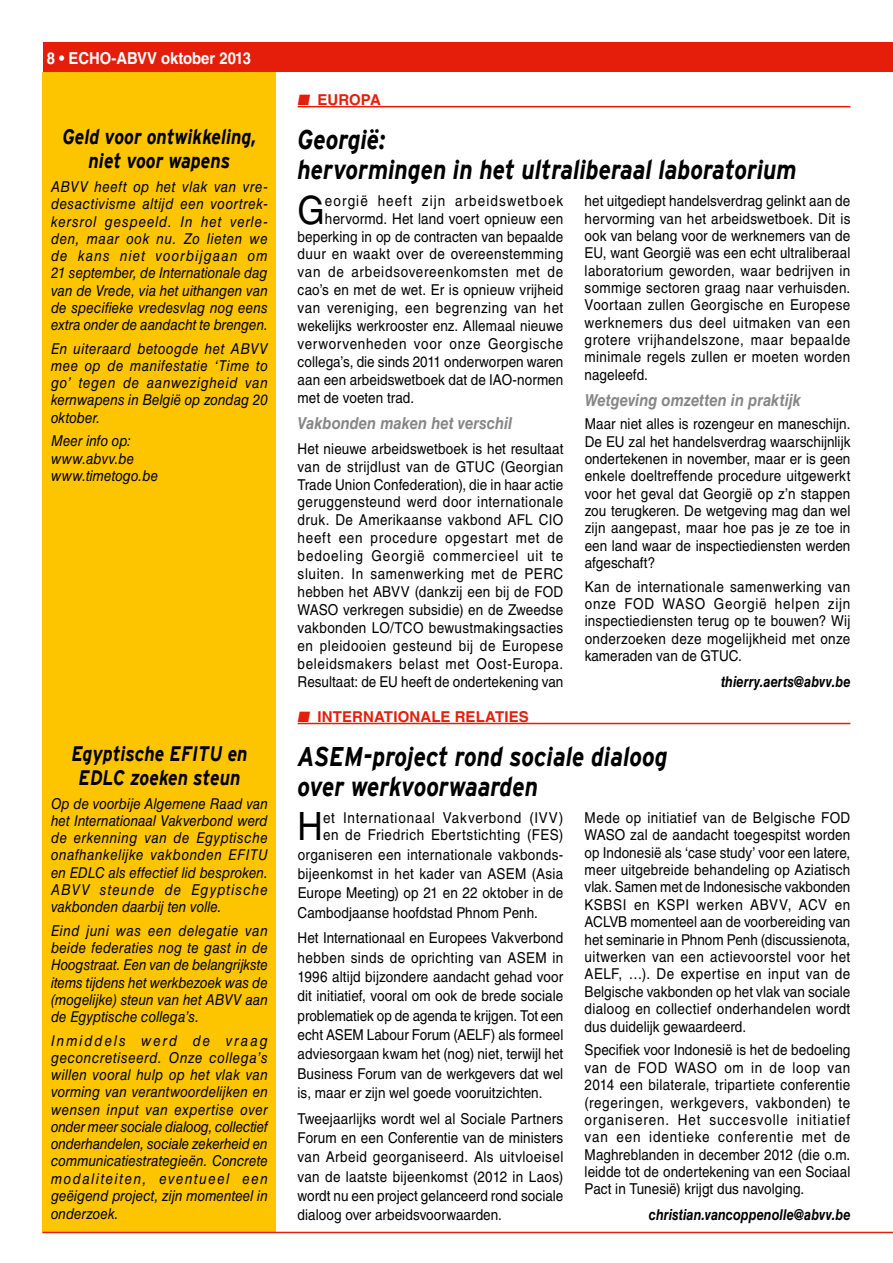
<style>
.page{position:relative;width:893px;height:1263px;background:#fff}
.page>*{position:absolute;margin:0;border:0;box-sizing:border-box;transform-origin:0 0}
.t1{font:39px "Helvetica LT Std";color:#000;scale:.9 1}
.t2{font:italic 700 27px/30px "Interstate";color:#000;scale:.85 1}
.t3{font:italic 700 21px/24px "Interstate";color:#000;text-align:center;scale:.85 1}
.t4{font:italic 700 16.5px "Helvetica LT Std";color:#868786;scale:.9 1}
.t5{font:700 16.5px "Helvetica LT Std";color:#fff;scale:.9 1}
.t6{font:15px/17.4px "Helvetica LT Std";letter-spacing:.01em;color:#000;text-align:justify;scale:.9 1}
.t7{font:italic 15px/17.2px "Helvetica LT Std";color:#000;text-align:justify;scale:.9 1}
.t8{font:15px/17.2px "Helvetica LT Std";letter-spacing:.045em;color:#000;scale:.9 1}
.t9{font:15px "Helvetica LT Std";letter-spacing:.05em;color:#000;scale:.9 1}
.t10{font:italic 700 15px "Helvetica LT Std";letter-spacing:.005em;color:#000;scale:.85 1}
.t11{font:15px "Helvetica LT Std";letter-spacing:.04em;color:#000;scale:.9 1}
.t12{font:15px "Helvetica LT Std";letter-spacing:.03em;color:#000;scale:.9 1}
.t13{font:700 15px "Helvetica LT Std";letter-spacing:.005em;color:#e41e0a}
.t14{font:15px "Helvetica LT Std";letter-spacing:.08em;color:#000;scale:.9 1}
</style>
<div class="page">
<div style="left:43px;top:43px;width:850px;height:29px;background:#e41e0a"></div>
<div style="left:43px;top:72px;width:233px;height:1161px;background:#fdc500"></div>
<hr style="left:43px;top:1232px;width:850px;height:1px;background:#e41e0a">
<hr style="left:298px;top:106px;width:552px;height:1px;background:#e41e0a">
<hr style="left:298px;top:723px;width:552px;height:1px;background:#e41e0a">
<p class="t5" style="left:47px;top:48px;width:229px">8 • ECHO-ABVV oktober 2013</p>
<h3 class="t3" style="left:63px;top:125px;width:229px">Geld voor ontwikkeling, niet voor wapens</h3>
<p class="t7" style="left:51px;top:178px;width:242px">ABVV heeft op het vlak van vre&shy;desactivisme altijd een voortrek&shy;kersrol gespeeld. In het verle&shy;den, maar ook nu. Zo lieten we de kans niet voorbijgaan om 21 september, de Internationale dag van de Vrede, via het uithangen van de specifieke vredesvlag nog eens extra onder de aandacht te brengen.</p>
<p class="t7" style="left:51px;top:340px;width:242px">En uiteraard betoogde het ABVV mee op de manifestatie ‘Time to go’ tegen de aanwezigheid van kernwapens in België op zondag 20 oktober.</p>
<p class="t7" style="left:51px;top:432px;width:121px;text-align:left">Meer info op: www.abvv.be www.timetogo.be</p>
<h3 class="t3" style="left:71px;top:741px;width:209px">Egyptische EFITU en<br>EDLC zoeken steun</h3>
<p class="t7" style="left:51px;top:795px;width:242px">Op de voorbije Algemene Raad van het Internationaal Vakverbond werd de erkenning van de Egyptische onafhankelijke vakbonden EFITU en EDLC als effectief lid besproken.<br>ABVV steunde de Egyptische vakbonden daarbij ten volle.</p>
<p class="t7" style="left:51px;top:922px;width:242px">Eind juni was een delegatie van beide federaties nog te gast in de Hoogstraat. Een van de belangrijkste items tijdens het werkbezoek was de (mogelijke) steun van het ABVV aan de Egyptische collega’s.</p>
<p class="t7" style="left:51px;top:1032px;width:242px">Inmiddels werd de vraag geconcretiseerd. Onze collega’s willen vooral hulp op het vlak van vorming van verantwoordelijken en wensen input van expertise over onder meer sociale dialoog, collectief onderhandelen, sociale zekerheid en communicatiestrategieën. Concrete modaliteiten, eventueel een geëigend project, zijn momenteel in onderzoek.</p>
<p class="t13" style="left:298px;top:90px;width:85px">■ EUROPA</p>
<h2 class="t2" style="left:298px;top:124px;width:589px">Georgië:<br>hervormingen in het ultraliberaal laboratorium</h2>
<h1 class="t1" style="left:298px;top:187px;width:32px">G</h1>
<p class="t14" style="left:325px;top:192px;width:266px">eorgië heeft zijn arbeidswetboek</p>
<p class="t6" style="left:585px;top:192px;width:297px">het uitgediept handelsverdrag gelinkt aan de hervorming van het arbeidswetboek. Dit is ook van belang voor de werknemers van de EU, want Georgië was een echt ultraliberaal laboratorium geworden, waar bedrijven in sommige sectoren graag naar verhuisden.<br>Voortaan zullen Georgische en Europese werknemers dus deel uitmaken van een grotere vrijhandelszone, maar bepaalde minimale regels zullen er moeten worden nageleefd.</p>
<p class="t4" style="left:585px;top:390px;width:242px">Wetgeving omzetten in praktijk</p>
<p class="t6" style="left:585px;top:415px;width:297px">Maar niet alles is rozengeur en maneschijn.<br>De EU zal het handelsverdrag waarschijnlijk ondertekenen in november, maar er is geen enkele doeltreffende procedure uitgewerkt voor het geval dat Georgië op z’n stappen zou terugkeren. De wetgeving mag dan wel zijn aangepast, maar hoe pas je ze toe in een land waar de inspectiediensten werden afgeschaft?</p>
<p class="t6" style="left:585px;top:578px;width:297px">Kan de internationale samenwerking van onze FOD WASO Georgië helpen zijn inspectiediensten terug op te bouwen? Wij onderzoeken deze mogelijkheid met onze kameraden van de GTUC.</p>
<p class="t10" style="left:721px;top:672px;width:154px">thierry.aerts@abvv.be</p>
<p class="t6" style="left:325px;top:210px;width:266px">hervormd. Het land voert opnieuw een</p>
<p class="t6" style="left:298px;top:228px;width:297px">beperking in op de contracten van bepaalde</p>
<p class="t12" style="left:298px;top:245px;width:297px">duur en waakt over de overeenstemming</p>
<p class="t9" style="left:298px;top:263px;width:297px">van de arbeidsovereenkomsten met de</p>
<p class="t6" style="left:298px;top:281px;width:297px">cao’s en met de wet. Er is opnieuw vrijheid</p>
<p class="t11" style="left:298px;top:299px;width:297px">van vereniging, een begrenzing van het</p>
<p class="t6" style="left:298px;top:317px;width:297px">wekelijks werkrooster enz. Allemaal nieuwe</p>
<p class="t9" style="left:298px;top:335px;width:297px">verworvenheden voor onze Georgische</p>
<p class="t6" style="left:298px;top:353px;width:297px">collega’s, die sinds 2011 onderworpen waren</p>
<p class="t6" style="left:298px;top:371px;width:297px">aan een arbeidswetboek dat de IAO-normen</p>
<p class="t6" style="left:298px;top:389px;width:131px">met de voeten trad.</p>
<p class="t4" style="left:298px;top:413px;width:240px">Vakbonden maken het verschil</p>
<p class="t6" style="left:298px;top:439px;width:297px;line-height:17.9px">Het nieuwe arbeidswetboek is het resultaat van de strijdlust van de GTUC (Georgian Trade Union Confederation), die in haar actie geruggensteund werd door internationale druk. De Amerikaanse vakbond AFL CIO heeft een procedure opgestart met de bedoeling Georgië commercieel uit te sluiten. In samenwerking met de PERC hebben het ABVV (dankzij een bij de FOD WASO verkregen subsidie) en de Zweedse vakbonden LO/TCO bewustmakingsacties en pleidooien gesteund bij de Europese beleidsmakers belast met Oost-Europa.<br>Resultaat: de EU heeft de ondertekening van</p>
<p class="t13" style="left:298px;top:707px;width:233px">■ INTERNATIONALE RELATIES</p>
<h2 class="t2" style="left:298px;top:741px;width:437px">ASEM-project rond sociale dialoog over werkvoorwaarden</h2>
<h1 class="t1" style="left:298px;top:804px;width:30px">H</h1>
<p class="t8" style="left:323px;top:809px;width:269px">et Internationaal Vakverbond (IVV) en de Friedrich Ebertstichting (FES)</p>
<p class="t6" style="left:298px;top:845px;width:297px;line-height:19.4px">organiseren een internationale vakbonds&shy;bijeenkomst in het kader van ASEM (Asia Europe Meeting) op 21 en 22 oktober in de Cambodjaanse hoofdstad Phnom Penh.</p>
<p class="t6" style="left:298px;top:928px;width:297px;line-height:19.4px">Het Internationaal en Europees Vakverbond hebben sinds de oprichting van ASEM in 1996 altijd bijzondere aandacht gehad voor dit initiatief, vooral om ook de brede sociale problematiek op de agenda te krijgen. Tot een echt ASEM Labour Forum (AELF) als formeel adviesorgaan kwam het (nog) niet, terwijl het Business Forum van de werkgevers dat wel is, maar er zijn wel goede vooruitzichten.</p>
<p class="t6" style="left:298px;top:1109px;width:297px;line-height:19.4px">Tweejaarlijks wordt wel al Sociale Partners Forum en een Conferentie van de ministers van Arbeid georganiseerd. Als uitvloeisel van de laatste bijeenkomst (2012 in Laos) wordt nu een project gelanceerd rond sociale dialoog over arbeidsvoorwaarden.</p>
<p class="t6" style="left:585px;top:809px;width:297px">Mede op initiatief van de Belgische FOD WASO zal de aandacht toegespitst worden op Indonesië als ‘case study’ voor een latere, meer uitgebreide behandeling op Aziatisch vlak. Samen met de Indonesische vakbonden KSBSI en KSPI werken ABVV, ACV en ACLVB momenteel aan de voorbereiding van het seminarie in Phnom Penh (discussienota, uitwerken van een actievoorstel voor het AELF, …). De expertise en input van de Belgische vakbonden op het vlak van sociale dialoog en collectief onderhandelen wordt dus duidelijk gewaardeerd.</p>
<p class="t6" style="left:585px;top:1041px;width:297px">Specifiek voor Indonesië is het de bedoeling van de FOD WASO om in de loop van 2014 een bilaterale, tripartiete conferentie (regeringen, werkgevers, vakbonden) te organiseren. Het succesvolle initiatief van een identieke conferentie met de Maghreblanden in december 2012 (die o.m. leidde tot de ondertekening van een Sociaal Pact in Tunesië) krijgt dus navolging.</p>
<p class="t10" style="left:649px;top:1206px;width:239px">christian.vancoppenolle@abvv.be</p>
</div>
